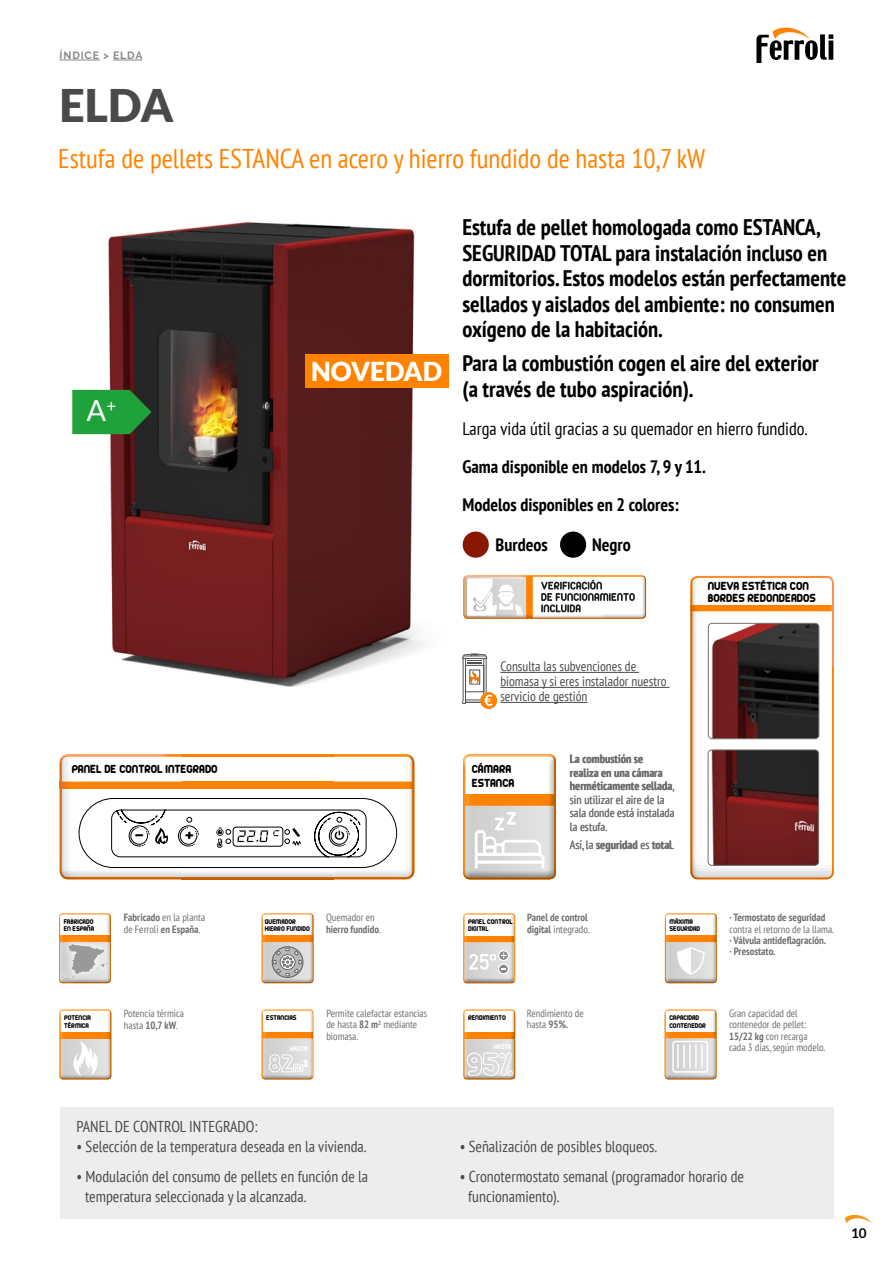
<style>
.page{position:relative;width:893px;height:1263px;background:#fff}
.page>*{position:absolute;margin:0;border:0;box-sizing:border-box;transform-origin:0 0}
.Titulo{font:900 45px "Lato";color:#4a4a49}
.Titulo-2{font:28.95px "Lato";color:#fff}
.Titulo-3{font:condensed 27px "PT Sans";color:#ff8300}
.Titulo-4{font:900 26.1px "Lato";color:#fff}
.Entradilla{font:700 condensed 22.5px/25.5px "PT Sans";color:#000}
.Entradilla-2{font:700 condensed 18px "PT Sans";color:#000}
.Entradilla-3{font:condensed 18px "PT Sans";color:#000}
.t1{font:condensed 15.75px/19.5px "PT Sans";color:#4a4a49}
.TEXTO_GENERAL{font:condensed 13.5px/15px "PT Sans";color:#4a4a49}
.t2{font:700 13.5px "Lato";color:#000}
.t3{font:12.75px "z Arista";color:#000}
.Texto_sellos{font:700 condensed 12px/13.5px "PT Sans";color:#706f6f}
.Texto_sellos-2{font:condensed 10.5px/11.2px "PT Sans";color:#706f6f}
.Texto_sellos-3{font:700 condensed 10.5px/11.2px "PT Sans";color:#706f6f}
.t4{font:700 10.5px "Raleway";letter-spacing:.085em;color:#878787}
.t5{font:7.5px/7.5px "z Arista";color:#000}
.Texto_sellos-4{font:7.5px "z Arista";color:#fff}
.s1{font-weight:400}
.s2{font-weight:700}
</style>
<div class="page">
<svg style="left:845px;top:1215px;width:27px;height:8px"></svg>
<svg style="left:756px;top:28px;width:77px;height:34px"></svg>
<img style="left:72px;top:221px;width:417px;height:488px">
<svg style="left:463px;top:575px;width:183px;height:44px"></svg>
<img style="left:475px;top:591px;width:16px;height:15px">
<svg style="left:72px;top:390px;width:80px;height:44px;background:#219039"></svg>
<div style="left:463px;top:531px;width:26px;height:27px;background:#8a1702;border-radius:50%"></div>
<img style="left:690px;top:575px;width:143px;height:304px">
<img style="left:691px;top:605px;width:142px;height:6px">
<img style="left:708px;top:750px;width:111px;height:115px">
<div style="left:708px;top:749px;width:111px;height:117px;border:1px solid #706f6f;border-radius:4px"></div>
<img style="left:708px;top:623px;width:111px;height:116px">
<div style="left:708px;top:623px;width:111px;height:116px;border:1px solid #706f6f;border-radius:4px"></div>
<div style="left:305px;top:354px;width:144px;height:34px;background:#ff8300"></div>
<div style="left:560px;top:531px;width:26px;height:27px;background:#000;border-radius:50%"></div>
<hr style="left:60px;top:60px;width:40px;height:1px;background:#878787">
<svg style="left:113px;top:60px;width:29px;height:1px"></svg>
<img style="left:665px;top:1009px;width:51px;height:70px">
<img style="left:666px;top:1032px;width:49px;height:46px">
<div style="left:672px;top:1041px;width:36px;height:31px;border:2px solid #fff;border-radius:2px"></div>
<hr style="left:701px;top:1045px;width:2px;height:22px;background:#fff">
<hr style="left:695px;top:1045px;width:2px;height:22px;background:#fff">
<hr style="left:689px;top:1045px;width:2px;height:22px;background:#fff">
<hr style="left:683px;top:1045px;width:2px;height:22px;background:#fff">
<hr style="left:677px;top:1045px;width:2px;height:22px;background:#fff">
<svg style="left:60px;top:1009px;width:51px;height:70px"></svg>
<svg style="left:463px;top:913px;width:52px;height:70px"></svg>
<svg style="left:262px;top:913px;width:51px;height:70px"></svg>
<div style="left:60px;top:1108px;width:773px;height:111px;background:#ededed"></div>
<svg style="left:665px;top:913px;width:52px;height:70px"></svg>
<svg style="left:463px;top:754px;width:93px;height:125px"></svg>
<svg style="left:59px;top:913px;width:52px;height:70px"></svg>
<svg style="left:511px;top:1010px;width:4px;height:69px"></svg>
<img style="left:511px;top:1032px;width:3px;height:46px">
<img style="left:463px;top:1009px;width:48px;height:70px">
<img style="left:483px;top:1052px;width:29px;height:24px">
<svg style="left:262px;top:1009px;width:51px;height:70px"></svg>
<svg style="left:60px;top:754px;width:354px;height:125px"></svg>
<hr style="left:500px;top:672px;width:139px;height:1px;background:#4a4a49">
<hr style="left:500px;top:687px;width:169px;height:1px;background:#4a4a49">
<hr style="left:500px;top:702px;width:87px;height:1px;background:#4a4a49">
<div style="left:480px;top:692px;width:17px;height:17px;background:#ff8200;border-radius:50%"></div>
<svg style="left:462px;top:653px;width:31px;height:53px"></svg>
<p class="t4" style="left:60px;top:50px;width:84px">ÍNDICE &gt; ELDA</p>
<p class="Titulo" style="left:60px;top:79px;width:115px">ELDA</p>
<p class="Titulo-3" style="left:58px;top:141px;width:649px">Estufa de pellets ESTANCA en acero y hierro fundido de hasta 10,7 kW</p>
<p class="Titulo-2" style="left:87px;top:395px;width:31px">A<sup>+</sup></p>
<p class="Titulo-4" style="left:311px;top:356px;width:133px">NOVEDAD</p>
<p class="Entradilla" style="left:462px;top:214px;width:385px">Estufa de pellet homologada como ESTANCA, SEGURIDAD TOTAL para instalación incluso en dormitorios. Estos modelos están perfectamente sellados y aislados del ambiente: no consumen oxígeno de la habitación.</p>
<p class="Entradilla" style="left:462px;top:350px;width:358px">Para la combustión cogen el aire del exterior (a través de tubo aspiración).</p>
<p class="Entradilla-3" style="left:462px;top:417px;width:346px">Larga vida útil gracias a su quemador en hierro fundido.</p>
<p class="Entradilla-2" style="left:462px;top:454px;width:245px">Gama disponible en modelos 7, 9 y 11.</p>
<p class="Entradilla-2" style="left:462px;top:492px;width:218px">Modelos disponibles en 2 colores:</p>
<p class="Entradilla-2" style="left:496px;top:532px;width:54px">Burdeos</p>
<p class="Entradilla-2" style="left:592px;top:532px;width:40px">Negro</p>
<p class="t3" style="left:708px;top:579px;width:103px">NUEVA ESTÉTICA CON</p>
<p class="t3" style="left:708px;top:591px;width:110px">BORDES REDONDEADOS</p>
<p class="TEXTO_GENERAL" style="left:500px;top:659px;width:168px">Consulta las subvenciones de biomasa y si eres instalador nuestro servicio de gestión</p>
<p class="t3" style="left:72px;top:762px;width:147px">PANEL DE CONTROL INTEGRADO</p>
<p class="t3" style="left:472px;top:762px;width:41px">CÁMARA</p>
<p class="t3" style="left:472px;top:776px;width:44px">ESTANCA</p>
<p class="Texto_sellos" style="left:570px;top:752px;width:106px">La combustión se realiza en una cámara herméticamente sellada<span class="s1">, sin utilizar el aire de la sala donde está instalada la estufa.</span></p>
<p class="Texto_sellos" style="left:570px;top:837px;width:106px"><span class="s1">Así, la</span> seguridad <span class="s1">es</span> total<span class="s1">.</span></p>
<p class="t5" style="left:64px;top:917px;width:32px">FABRICADO<br>EN ESPAÑA</p>
<p class="Texto_sellos-2" style="left:124px;top:912px;width:83px"><span class="s2">Fabricado</span> en la planta</p>
<p class="Texto_sellos-2" style="left:124px;top:923px;width:78px">de Ferroli <span class="s2">en España</span>.</p>
<p class="t5" style="left:265px;top:917px;width:47px">QUEMADOR<br>HIERRO FUNDIDO</p>
<p class="Texto_sellos-2" style="left:326px;top:912px;width:50px">Quemador en</p>
<p class="Texto_sellos-3" style="left:326px;top:923px;width:56px">hierro fundido<span class="s1">.</span></p>
<p class="Texto_sellos-3" style="left:527px;top:912px;width:64px">Panel de control digital <span class="s1">integrado.</span></p>
<p class="t5" style="left:468px;top:918px;width:46px">PANEL CONTROL<br>DIGITAL</p>
<p class="t5" style="left:669px;top:917px;width:32px">MÁXIMA<br>SEGURIDAD</p>
<p class="Texto_sellos-2" style="left:729px;top:912px;width:106px"><span class="s2">· Termostato de seguridad </span>contra el retorno de la llama.</p>
<p class="Texto_sellos-3" style="left:729px;top:934px;width:98px">· Válvula antideflagración.</p>
<p class="Texto_sellos-3" style="left:729px;top:945px;width:47px">· Presostato.</p>
<p class="t5" style="left:64px;top:1014px;width:28px">POTENCIA<br>TÉRMICA</p>
<p class="Texto_sellos-2" style="left:124px;top:1008px;width:62px">Potencia térmica</p>
<p class="Texto_sellos-2" style="left:124px;top:1019px;width:55px">hasta <span class="s2">10,7 kW</span>.</p>
<p class="Texto_sellos-2" style="left:326px;top:1007px;width:103px">Permite calefactar estancias de hasta <span class="s2">82 m</span><sup>2</sup> mediante biomasa.</p>
<p class="Texto_sellos-2" style="left:527px;top:1007px;width:58px">Rendimiento de hasta <span class="s2">95%.</span></p>
<p class="Texto_sellos-2" style="left:729px;top:1007px;width:79px">Gran capacidad del contenedor de pellet:</p>
<p class="t5" style="left:669px;top:1014px;width:38px">CAPACIDAD<br>CONTENEDOR</p>
<p class="t5" style="left:266px;top:1014px;width:32px">ESTANCIAS</p>
<p class="t5" style="left:468px;top:1014px;width:39px">RENDIMIENTO</p>
<p class="Texto_sellos-4" style="left:290px;top:1045px;width:19px">HASTA</p>
<p class="Texto_sellos-4" style="left:493px;top:1043px;width:19px">HASTA</p>
<p class="Texto_sellos-2" style="left:729px;top:1030px;width:80px"><span class="s2">15/22 kg</span> con recarga</p>
<p class="Texto_sellos-2" style="left:729px;top:1041px;width:98px">cada 3 días, según modelo.</p>
<p class="t1" style="left:77px;top:1117px;width:182px">PANEL DE CONTROL INTEGRADO:</p>
<p class="t1" style="left:77px;top:1136px;width:291px">• Selección de la temperatura deseada en la vivienda.</p>
<p class="t1" style="left:85px;top:1166px;width:285px;text-indent:-9px">• Modulación del consumo de pellets en función de la temperatura seleccionada y la alcanzada.</p>
<p class="t1" style="left:460px;top:1136px;width:199px">• Señalización de posibles bloqueos.</p>
<p class="t1" style="left:468px;top:1166px;width:277px;text-indent:-9px">• Cronotermostato semanal (programador horario de funcionamiento).</p>
<p class="t2" style="left:851px;top:1226px;width:17px">10</p>
</div>
